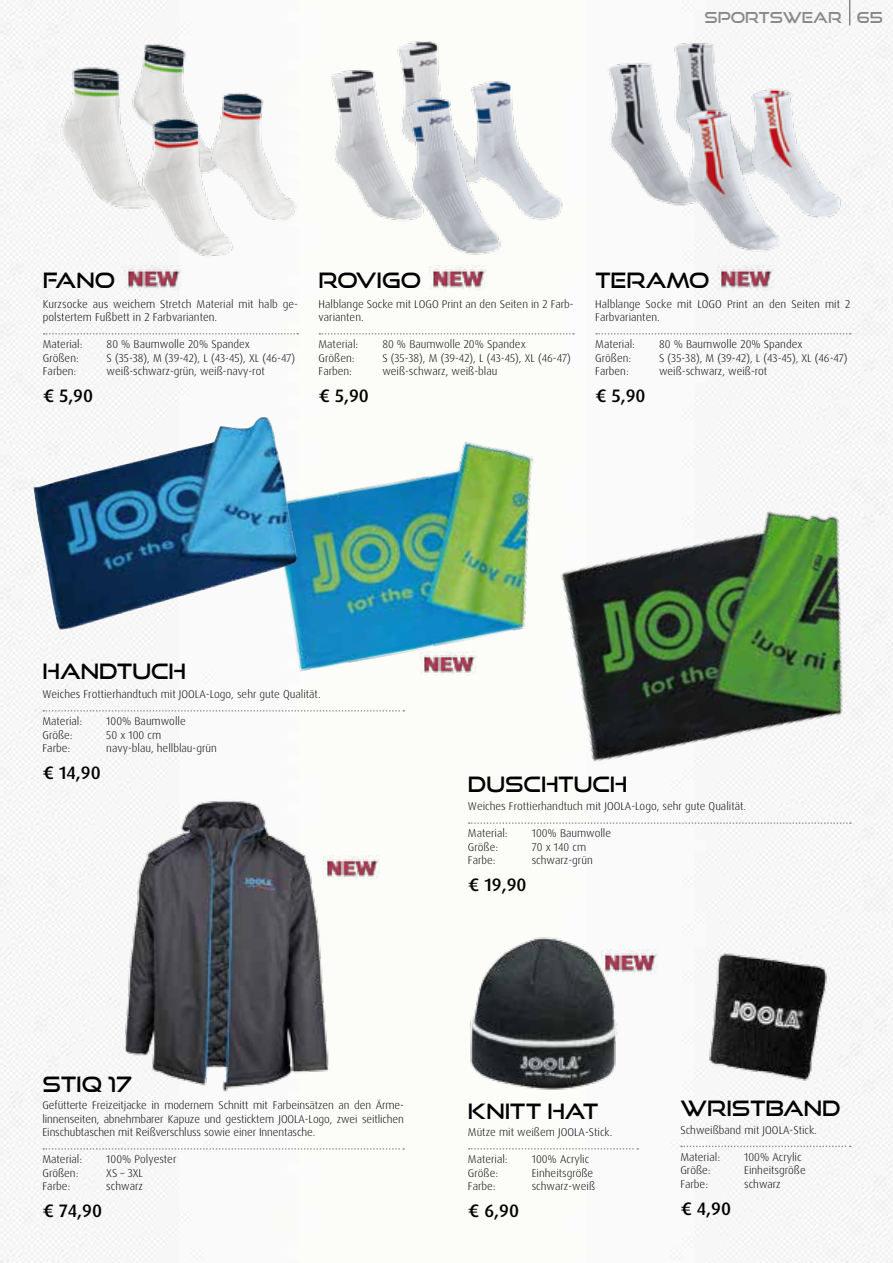
<style>
.page{position:relative;width:893px;height:1263px;background:#fff}
.page>*{position:absolute;margin:0;border:0;box-sizing:border-box;transform-origin:0 0}
.t1{font:21px "Good Times Rg";color:#000}
.t2{font:500 18px "Dax OT";color:#000}
.t3{font:15px "Good Times Rg";color:#87888a}
.t4{font:300 11.25px/13.5px "Dax OT";color:#000}
</style>
<div class="page">
<img style="left:264px;top:429px;width:299px;height:244px">
<img style="left:53px;top:36px;width:177px;height:178px">
<img style="left:129px;top:85px;width:173px;height:178px">
<img style="left:323px;top:30px;width:172px;height:197px">
<img style="left:397px;top:72px;width:176px;height:192px">
<img style="left:603px;top:27px;width:172px;height:182px">
<img style="left:676px;top:69px;width:177px;height:191px">
<img style="left:34px;top:417px;width:265px;height:213px">
<img style="left:514px;top:467px;width:379px;height:345px">
<img style="left:469px;top:937px;width:151px;height:153px">
<img style="left:696px;top:934px;width:144px;height:156px">
<img style="left:121px;top:794px;width:212px;height:299px">
<svg style="left:43px;top:710px;width:361px;height:2px"></svg>
<svg style="left:469px;top:1148px;width:169px;height:1px"></svg>
<svg style="left:681px;top:1145px;width:170px;height:2px"></svg>
<svg style="left:43px;top:1148px;width:361px;height:2px"></svg>
<svg style="left:469px;top:822px;width:382px;height:2px"></svg>
<svg style="left:44px;top:333px;width:254px;height:2px"></svg>
<svg style="left:319px;top:333px;width:255px;height:2px"></svg>
<svg style="left:596px;top:333px;width:255px;height:2px"></svg>
<img style="left:323px;top:855px;width:57px;height:26px">
<img style="left:601px;top:950px;width:57px;height:25px">
<img style="left:420px;top:651px;width:56px;height:26px">
<img style="left:125px;top:266px;width:56px;height:25px">
<img style="left:430px;top:266px;width:56px;height:25px">
<img style="left:717px;top:266px;width:57px;height:25px">
<svg style="left:849px;top:0;width:1px;height:26px"></svg>
<h3 class="t3" style="left:705px;top:8px;width:180px">SPORTSWEAR 65</h3>
<h1 class="t1" style="left:43px;top:267px;width:74px">FANO</h1>
<h1 class="t1" style="left:319px;top:267px;width:104px">ROVIGO</h1>
<h1 class="t1" style="left:595px;top:267px;width:116px">TERAMO</h1>
<p class="t4" style="left:43px;top:297px;width:257px">Kurzsocke aus weichem Stretch Material mit halb ge&shy;polstertem Fußbett in 2 Farbvarianten.</p>
<p class="t4" style="left:43px;top:337px;width:41px">Material:</p>
<p class="t4" style="left:107px;top:337px;width:145px">80 % Baumwolle 20% Spandex</p>
<p class="t4" style="left:43px;top:351px;width:37px">Größen:</p>
<p class="t4" style="left:107px;top:351px;width:190px">S (35-38), M (39-42), L (43-45), XL (46-47)</p>
<p class="t4" style="left:43px;top:364px;width:35px">Farben:</p>
<p class="t4" style="left:107px;top:364px;width:160px">weiß-schwarz-grün, weiß-navy-rot</p>
<h2 class="t2" style="left:43px;top:384px;width:52px">€ 5,90</h2>
<p class="t4" style="left:319px;top:297px;width:257px">Halblange Socke mit LOGO Print an den Seiten in 2 Farb&shy;varianten.</p>
<p class="t4" style="left:319px;top:337px;width:41px">Material:</p>
<p class="t4" style="left:382px;top:337px;width:145px">80 % Baumwolle 20% Spandex</p>
<p class="t4" style="left:319px;top:351px;width:37px">Größen:</p>
<p class="t4" style="left:382px;top:351px;width:190px">S (35-38), M (39-42), L (43-45), XL (46-47)</p>
<p class="t4" style="left:319px;top:364px;width:35px">Farben:</p>
<p class="t4" style="left:382px;top:364px;width:116px">weiß-schwarz, weiß-blau</p>
<h2 class="t2" style="left:319px;top:384px;width:52px">€ 5,90</h2>
<p class="t4" style="left:595px;top:297px;width:257px">Halblange Socke mit LOGO Print an den Seiten mit 2<br>Farbvarianten.</p>
<p class="t4" style="left:595px;top:337px;width:41px">Material:</p>
<p class="t4" style="left:659px;top:337px;width:145px">80 % Baumwolle 20% Spandex</p>
<p class="t4" style="left:595px;top:351px;width:37px">Größen:</p>
<p class="t4" style="left:659px;top:351px;width:190px">S (35-38), M (39-42), L (43-45), XL (46-47)</p>
<p class="t4" style="left:595px;top:364px;width:35px">Farben:</p>
<p class="t4" style="left:659px;top:364px;width:110px">weiß-schwarz, weiß-rot</p>
<h2 class="t2" style="left:595px;top:384px;width:52px">€ 5,90</h2>
<h1 class="t1" style="left:43px;top:659px;width:145px">HANDTUCH</h1>
<p class="t4" style="left:43px;top:687px;width:280px">Weiches Frottierhandtuch mit JOOLA-Logo, sehr gute Qualität.</p>
<p class="t4" style="left:43px;top:714px;width:41px">Material:</p>
<p class="t4" style="left:106px;top:714px;width:81px">100% Baumwolle</p>
<p class="t4" style="left:43px;top:728px;width:32px">Größe:</p>
<p class="t4" style="left:106px;top:728px;width:57px">50 x 100 cm</p>
<p class="t4" style="left:43px;top:741px;width:29px">Farbe:</p>
<p class="t4" style="left:106px;top:741px;width:112px">navy-blau, hellblau-grün</p>
<h2 class="t2" style="left:43px;top:761px;width:60px">€ 14,90</h2>
<h1 class="t1" style="left:468px;top:771px;width:161px">DUSCHTUCH</h1>
<p class="t4" style="left:468px;top:800px;width:280px">Weiches Frottierhandtuch mit JOOLA-Logo, sehr gute Qualität.</p>
<p class="t4" style="left:468px;top:827px;width:41px">Material:</p>
<p class="t4" style="left:532px;top:827px;width:81px">100% Baumwolle</p>
<p class="t4" style="left:468px;top:840px;width:32px">Größe:</p>
<p class="t4" style="left:532px;top:840px;width:56px">70 x 140 cm</p>
<p class="t4" style="left:468px;top:854px;width:29px">Farbe:</p>
<p class="t4" style="left:532px;top:854px;width:62px">schwarz-grün</p>
<h2 class="t2" style="left:468px;top:874px;width:60px">€ 19,90</h2>
<h1 class="t1" style="left:43px;top:1071px;width:91px">STIQ 17</h1>
<p class="t4" style="left:43px;top:1098px;width:363px;text-align:justify">Gefütterte Freizeitjacke in modernem Schnitt mit Farbeinsätzen an den Ärme&shy;linnenseiten, abnehmbarer Kapuze und gesticktem JOOLA-Logo, zwei seitlichen Einschubtaschen mit Reißverschluss sowie einer Innentasche.</p>
<p class="t4" style="left:43px;top:1152px;width:41px">Material:</p>
<p class="t4" style="left:106px;top:1152px;width:72px">100% Polyester</p>
<p class="t4" style="left:43px;top:1166px;width:37px">Größen:</p>
<p class="t4" style="left:106px;top:1166px;width:38px">XS – 3XL</p>
<p class="t4" style="left:43px;top:1179px;width:29px">Farbe:</p>
<p class="t4" style="left:106px;top:1179px;width:38px">schwarz</p>
<h2 class="t2" style="left:43px;top:1199px;width:61px">€ 74,90</h2>
<h1 class="t1" style="left:468px;top:1098px;width:132px">KNITT HAT</h1>
<h1 class="t1" style="left:680px;top:1095px;width:162px">WRISTBAND</h1>
<p class="t4" style="left:468px;top:1125px;width:146px">Mütze mit weißem JOOLA-Stick.</p>
<p class="t4" style="left:468px;top:1152px;width:41px">Material:</p>
<p class="t4" style="left:532px;top:1152px;width:59px">100% Acrylic</p>
<p class="t4" style="left:468px;top:1166px;width:32px">Größe:</p>
<p class="t4" style="left:532px;top:1166px;width:63px">Einheitsgröße</p>
<p class="t4" style="left:468px;top:1179px;width:29px">Farbe:</p>
<p class="t4" style="left:532px;top:1179px;width:65px">schwarz-weiß</p>
<h2 class="t2" style="left:468px;top:1199px;width:53px">€ 6,90</h2>
<p class="t4" style="left:680px;top:1123px;width:138px">Schweißband mit JOOLA-Stick.</p>
<p class="t4" style="left:680px;top:1150px;width:41px">Material:</p>
<p class="t4" style="left:744px;top:1150px;width:59px">100% Acrylic</p>
<p class="t4" style="left:680px;top:1163px;width:32px">Größe:</p>
<p class="t4" style="left:744px;top:1163px;width:63px">Einheitsgröße</p>
<p class="t4" style="left:680px;top:1177px;width:29px">Farbe:</p>
<p class="t4" style="left:744px;top:1177px;width:38px">schwarz</p>
<h2 class="t2" style="left:680px;top:1197px;width:52px">€ 4,90</h2>
</div>
